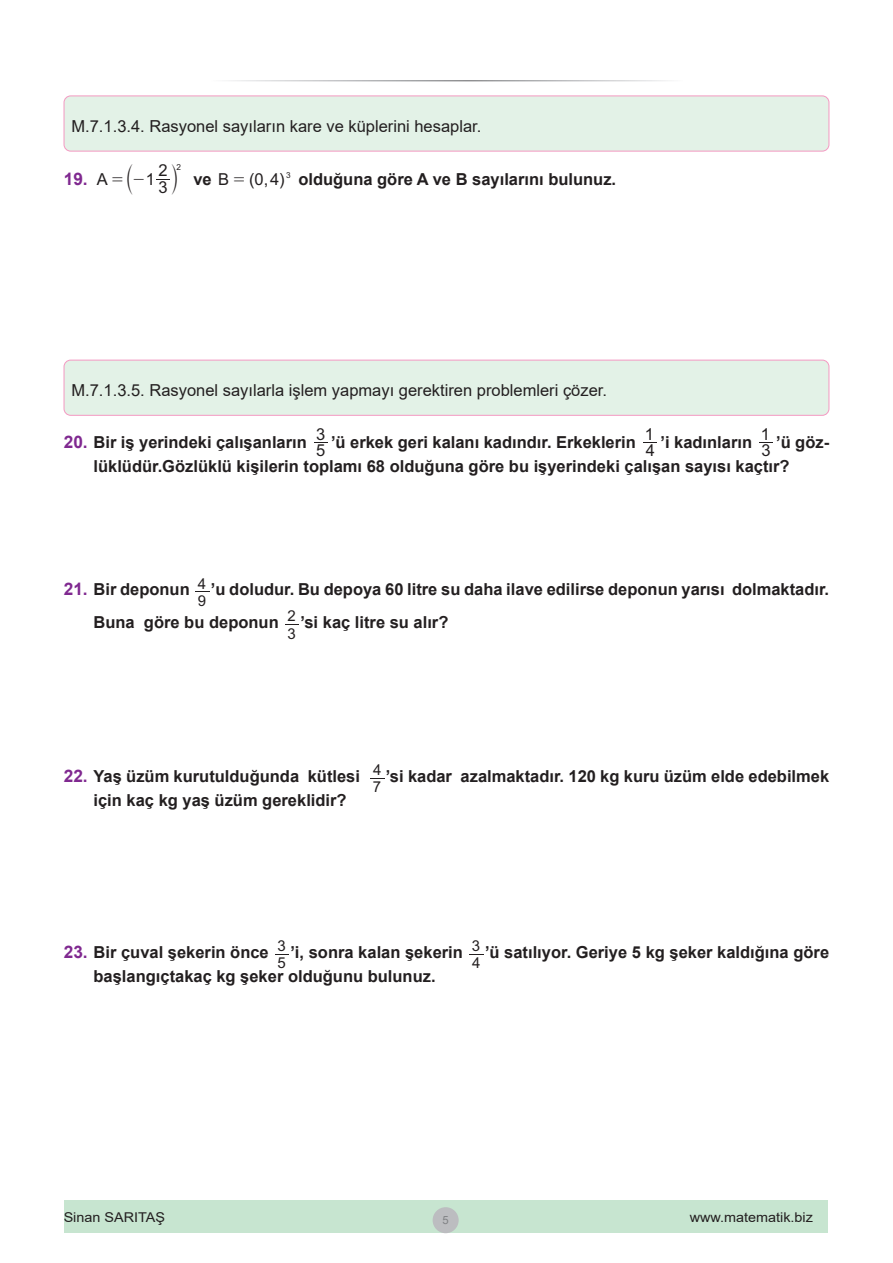
<style>
.page{position:relative;width:893px;height:1263px;background:#fff}
.page>*{position:absolute;margin:0;border:0;box-sizing:border-box;transform-origin:0 0}
.t1{font:700 17.25px "Arial";color:#802990}
.S_soru_KOYU-Metin{font:700 16.5px/24px "Arial";color:#231f20}
.S_Düz_Metin{font:16.5px "Arial";color:#231f20}
.t2{font:16.5px "MM Variable A";color:#231f20}
.t3{font:15px "Arial";color:#231f20}
.t4{font:13.5px "Arial";color:#231f20;scale:1.07 1}
.t5{font:11.25px "Arial";color:#808285}
.s1{font-family:"MM Century New"}
.s2{font-family:"MM Variable A"}
.s3{font-weight:700}
.s4{font-size:17.25px;color:#802990}
</style>
<div class="page">
<div style="left:64px;top:1200px;width:764px;height:33px;background:#c7e5d0"></div>
<div style="left:433px;top:1207px;width:26px;height:26px;background:#bcbdc0;border-radius:50%"></div>
<div style="left:64px;top:96px;width:765px;height:55px;background:#e3f2e7;border-radius:7px"></div>
<div style="left:64px;top:96px;width:765px;height:55px;border:1px solid #f499c2;border-radius:7px"></div>
<svg style="left:157px;top:179px;width:13px;height:1px"></svg>
<div style="left:64px;top:360px;width:765px;height:55px;background:#e3f2e7;border-radius:7px"></div>
<div style="left:64px;top:360px;width:765px;height:55px;border:1px solid #f499c2;border-radius:7px"></div>
<svg style="left:314px;top:442px;width:14px;height:1px"></svg>
<svg style="left:643px;top:442px;width:14px;height:1px"></svg>
<svg style="left:760px;top:442px;width:13px;height:1px"></svg>
<svg style="left:195px;top:591px;width:14px;height:1px"></svg>
<svg style="left:285px;top:624px;width:14px;height:1px"></svg>
<svg style="left:370px;top:778px;width:14px;height:1px"></svg>
<svg style="left:275px;top:954px;width:14px;height:1px"></svg>
<svg style="left:469px;top:954px;width:14px;height:1px"></svg>
<p class="S_Düz_Metin" style="left:71px;top:115px;width:411px">M.7.1.3.4. Rasyonel sayıların kare ve küplerini hesaplar.</p>
<p class="t1" style="left:64px;top:167px;width:25px">19.</p>
<p class="S_Düz_Metin" style="left:97px;top:168px;width:60px">A <span class="s1">=</span><span class="s2">b</span><span class="s1">-</span>1</p>
<p class="S_Düz_Metin" style="left:159px;top:159px;width:24px">2 <sup>2</sup></p>
<p class="t2" style="left:171px;top:169px;width:8px">l</p>
<p class="S_Düz_Metin" style="left:193px;top:168px;width:99px"><span class="s3">ve</span> B <span class="s1">=</span> 0( ,4)<sup>3</sup></p>
<p class="S_soru_KOYU-Metin" style="left:298px;top:167px;width:319px">olduğuna göre A ve B sayılarını bulunuz.</p>
<p class="S_Düz_Metin" style="left:158px;top:176px;width:11px">3</p>
<p class="S_Düz_Metin" style="left:71px;top:379px;width:537px">M.7.1.3.5. Rasyonel sayılarla işlem yapmayı gerektiren problemleri çözer.</p>
<p class="S_soru_KOYU-Metin" style="left:64px;top:431px;width:245px"><span class="s4">20.</span> Bir iş yerindeki çalışanların</p>
<p class="S_Düz_Metin" style="left:316px;top:439px;width:11px">5</p>
<p class="S_Düz_Metin" style="left:316px;top:423px;width:11px">3</p>
<p class="S_Düz_Metin" style="left:761px;top:423px;width:11px">1</p>
<p class="S_soru_KOYU-Metin" style="left:94px;top:431px;width:737px;text-indent:683px">’ü göz&shy;lüklüdür.Gözlüklü kişilerin toplamı 68 olduğuna göre bu işyerindeki çalışan sayısı kaçtır?</p>
<p class="S_Düz_Metin" style="left:645px;top:423px;width:11px">1</p>
<p class="S_soru_KOYU-Metin" style="left:331px;top:431px;width:306px">’ü erkek geri kalanı kadındır. Erkeklerin</p>
<p class="S_Düz_Metin" style="left:646px;top:439px;width:11px">4</p>
<p class="S_soru_KOYU-Metin" style="left:660px;top:431px;width:93px">’i kadınların</p>
<p class="S_Düz_Metin" style="left:761px;top:439px;width:11px">3</p>
<p class="t3" style="left:198px;top:573px;width:10px">4</p>
<p class="S_soru_KOYU-Metin" style="left:64px;top:578px;width:128px"><span class="s4">21.</span> Bir deponun</p>
<p class="S_soru_KOYU-Metin" style="left:211px;top:578px;width:620px">’u doludur. Bu depoya 60 litre su daha ilave edilirse deponun yarısı dolmaktadır.</p>
<p class="S_soru_KOYU-Metin" style="left:94px;top:611px;width:187px">Buna göre bu deponun</p>
<p class="t3" style="left:287px;top:623px;width:10px">3</p>
<p class="t3" style="left:198px;top:590px;width:10px">9</p>
<p class="t3" style="left:287px;top:606px;width:10px">2</p>
<p class="S_soru_KOYU-Metin" style="left:300px;top:611px;width:149px">’si kaç litre su alır?</p>
<p class="S_soru_KOYU-Metin" style="left:64px;top:765px;width:298px"><span class="s4">22.</span> Yaş üzüm kurutulduğunda kütlesi</p>
<p class="S_soru_KOYU-Metin" style="left:94px;top:788px;width:255px">için kaç kg yaş üzüm gereklidir?</p>
<p class="t3" style="left:373px;top:760px;width:10px">4</p>
<p class="S_soru_KOYU-Metin" style="left:386px;top:765px;width:445px">’si kadar azalmaktadır. 120 kg kuru üzüm elde edebilmek</p>
<p class="t3" style="left:373px;top:777px;width:10px">7</p>
<p class="t3" style="left:277px;top:935px;width:10px">3</p>
<p class="S_soru_KOYU-Metin" style="left:64px;top:940px;width:207px"><span class="s4">23.</span> Bir çuval şekerin önce</p>
<p class="S_soru_KOYU-Metin" style="left:290px;top:940px;width:174px">’i, sonra kalan şekerin</p>
<p class="t3" style="left:277px;top:952px;width:10px">5</p>
<p class="S_soru_KOYU-Metin" style="left:94px;top:964px;width:344px">başlangıçtakaç kg şeker olduğunu bulunuz.</p>
<p class="t3" style="left:472px;top:935px;width:10px">3</p>
<p class="S_soru_KOYU-Metin" style="left:485px;top:940px;width:346px">’ü satılıyor. Geriye 5 kg şeker kaldığına göre</p>
<p class="t3" style="left:472px;top:952px;width:10px">4</p>
<p class="t4" style="left:64px;top:1207px;width:96px">Sinan SARITAŞ</p>
<p class="t5" style="left:442px;top:1212px;width:8px">5</p>
<p class="t4" style="left:690px;top:1207px;width:117px">www.matematik.biz</p>
</div>
